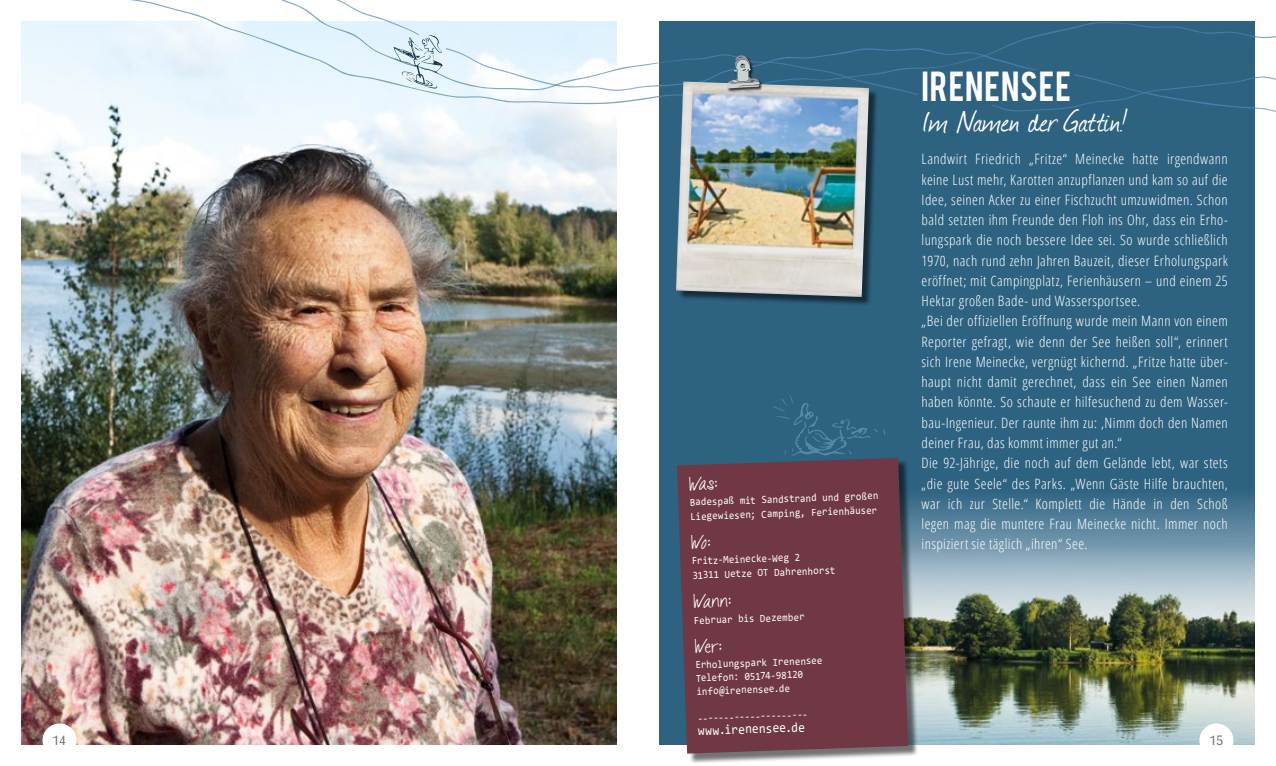
<style>
.page{position:relative;width:1276px;height:766px;background:#fff}
.page>*{position:absolute;margin:0;border:0;box-sizing:border-box;transform-origin:0 0}
.t1{font:36px "Journal";letter-spacing:-.01em;color:#fff}
.t2{font:33px "Bebas";letter-spacing:.025em;color:#fff}
.t3{font:18px "Talkingtothe Moon";color:#fff}
.t4{font:300 14.25px/20.2px "Open Sans Condensed";letter-spacing:.025em;color:#fff;scale:1.04 1}
.t5{font:13.5px "Consolas";color:#fff;scale:.9 1}
.t6{font:13.5px "Barmeno";color:#706f6f}
.t7{font:10.8px/14.4px "Consolas";color:#fff;scale:.9 1}
</style>
<div class="page">
<div style="left:659px;top:21px;width:595px;height:723px;background:#2d6281"></div>
<img style="left:21px;top:21px;width:596px;height:723px">
<img style="left:918px;top:497px;width:336px;height:49px">
<img style="left:918px;top:546px;width:336px;height:198px">
<div style="left:679px;top:460px;width:239px;height:303px;background:#000;opacity:.55"></div>
<svg style="left:677px;top:458px;width:231px;height:295px;background:#6c3948"></svg>
<div style="left:43px;top:723px;width:34px;height:34px;background:#fff;border-radius:50%"></div>
<div style="left:1199px;top:723px;width:34px;height:34px;background:#fff;border-radius:50%"></div>
<svg style="left:123px;top:0;width:90px;height:104px;fill:#eaf5fd"></svg>
<svg style="left:213px;top:21px;width:1063px;height:93px;fill:#e8f3fb"></svg>
<svg style="left:222px;top:0;width:1054px;height:111px"></svg>
<svg style="left:774px;top:395px;width:111px;height:61px"></svg>
<img style="left:419px;top:21px;width:26px;height:13px">
<svg style="left:393px;top:34px;width:52px;height:56px;background:#cadce7"></svg>
<div style="left:918px;top:70px;width:156px;height:35px;background:#2d6281"></div>
<div style="left:677px;top:83px;width:201px;height:224px;background:#000;opacity:.55"></div>
<img style="left:676px;top:81px;width:193px;height:216px">
<div style="left:727px;top:55px;width:35px;height:36px;background:#000;opacity:.75"></div>
<svg style="left:727px;top:55px;width:33px;height:33px"></svg>
<svg style="left:691px;top:534px;width:19px;height:15px"></svg>
<h2 class="t2" style="left:921px;top:63px;width:151px">IRENENSEE</h2>
<h1 class="t1" style="left:921px;top:97px;width:207px">Im Namen der Gattin!</h1>
<p class="t4" style="left:921px;top:148px;width:296px">Landwirt Friedrich „Fritze“ Meinecke hatte irgendwann keine Lust mehr, Karotten anzupflanzen und kam so auf die Idee, seinen Acker zu einer Fischzucht umzuwidmen. Schon bald setzten ihm Freunde den Floh ins Ohr, dass ein Erho&shy;lungspark die noch bessere Idee sei. So wurde schließlich 1970, nach rund zehn Jahren Bauzeit, dieser Erholungspark eröffnet; mit Campingplatz, Ferienhäusern – und einem 25<br>Hektar großen Bade- und Wassersportsee.<br>„Bei der offiziellen Eröffnung wurde mein Mann von einem Reporter gefragt, wie denn der See heißen soll“, erinnert sich Irene Meinecke, vergnügt kichernd. „Fritze hatte über&shy;haupt nicht damit gerechnet, dass ein See einen Namen haben könnte. So schaute er hilfesuchend zu dem Wasser&shy;bau-Ingenieur. Der raunte ihm zu: ‚Nimm doch den Namen deiner Frau, das kommt immer gut an.“<br>Die 92-Jährige, die noch auf dem Gelände lebt, war stets „die gute Seele“ des Parks. „Wenn Gäste Hilfe brauchten, war ich zur Stelle.“ Komplett die Hände in den Schoß legen mag die muntere Frau Meinecke nicht. Immer noch inspiziert sie täglich „ihren“ See.</p>
<p class="t3" style="left:689px;top:474px;width:30px;rotate:-2deg">Was:</p>
<p class="t7" style="left:690px;top:494px;width:211px;rotate:-2deg">Badespaß mit Sandstrand und großen<br>Liegewiesen; Camping, Ferienhäuser</p>
<p class="t7" style="left:692px;top:553px;width:160px;rotate:-2deg">Fritz-Meinecke-Weg 2<br>31311 Uetze OT Dahrenhorst</p>
<p class="t3" style="left:693px;top:591px;width:39px;rotate:-2deg">Wann:</p>
<p class="t7" style="left:694px;top:612px;width:124px;rotate:-2deg">Februar bis Dezember</p>
<p class="t3" style="left:694px;top:636px;width:28px;rotate:-2deg">Wer:</p>
<p class="t7" style="left:695px;top:657px;width:142px;line-height:13.4px;rotate:-2deg">Erholungspark Irenensee<br>Telefon: 05174-98120 info@irenensee.de</p>
<p class="t7" style="left:697px;top:710px;width:124px;rotate:-2deg">---------------------</p>
<p class="t5" style="left:697px;top:721px;width:120px;rotate:-2deg">www.irenensee.de</p>
<p class="t6" style="left:53px;top:731px;width:15px">14</p>
<p class="t6" style="left:1209px;top:731px;width:15px">15</p>
</div>
